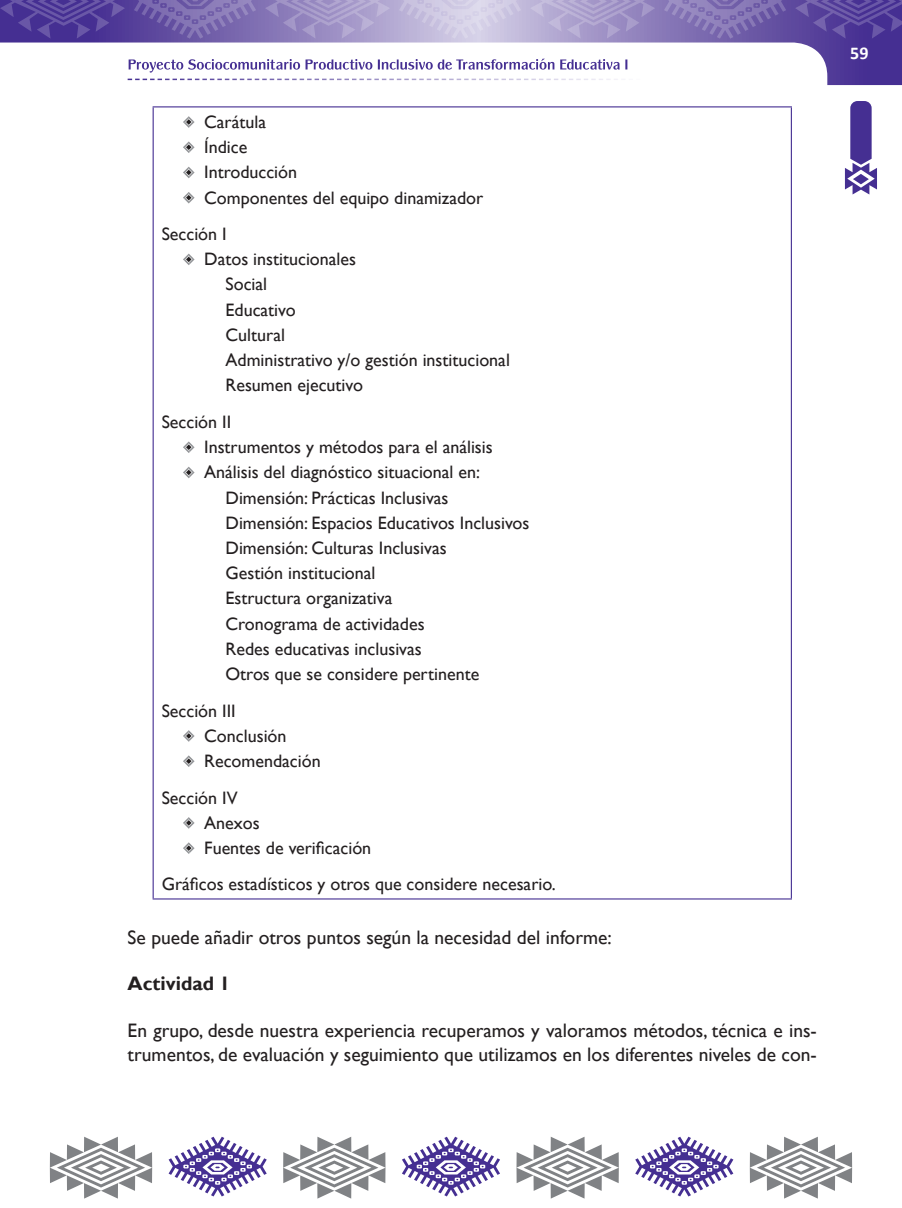
<style>
.page{position:relative;width:902px;height:1208px;background:#fff}
.page>*{position:absolute;margin:0;border:0;box-sizing:border-box;transform-origin:0 0}
.t1{font:19.5px/23.4px "Gill Sans";color:#231f20}
.t2{font:700 19.5px "Gill Sans";color:#231f20}
.t3{font:18px/25.2px "Gill Sans";color:#231f20}
.t4{font:700 18px "Calibri";color:#fff}
</style>
<div class="page">
<svg style="left:844px;top:101px;width:32px;height:93px"></svg>
<svg style="left:0;top:0;width:901px;height:85px"></svg>
<svg style="left:128px;top:79px;width:684px;height:1px"></svg>
<svg style="left:168px;top:1136px;width:99px;height:60px"></svg>
<svg style="left:402px;top:1136px;width:98px;height:60px"></svg>
<svg style="left:635px;top:1136px;width:98px;height:60px"></svg>
<svg style="left:283px;top:1136px;width:102px;height:62px"></svg>
<svg style="left:50px;top:1136px;width:102px;height:62px"></svg>
<svg style="left:516px;top:1136px;width:102px;height:62px"></svg>
<svg style="left:749px;top:1136px;width:103px;height:62px"></svg>
<svg style="left:399px;top:0;width:122px;height:39px;background:#ccc6e1"></svg>
<svg style="left:664px;top:0;width:122px;height:39px;background:#7e6db0"></svg>
<svg style="left:134px;top:0;width:122px;height:39px;background:#7564ac"></svg>
<svg style="left:530px;top:0;width:125px;height:39px;background:#a99dcb"></svg>
<svg style="left:795px;top:0;width:106px;height:39px;background:#58439c"></svg>
<svg style="left:0;top:0;width:125px;height:39px;background:#513c98"></svg>
<svg style="left:265px;top:0;width:125px;height:39px;background:#a093c6"></svg>
<svg style="left:129px;top:59px;width:498px;height:14px"></svg>
<hr style="left:153px;top:106px;width:638px;height:1px;background:#452f92">
<hr style="left:153px;top:107px;width:1px;height:791px;background:#452f92">
<hr style="left:790px;top:107px;width:1px;height:791px;background:#452f92">
<hr style="left:153px;top:898px;width:638px;height:1px;background:#452f92">
<svg style="left:183px;top:116px;width:11px;height:12px"></svg>
<svg style="left:183px;top:141px;width:11px;height:12px"></svg>
<svg style="left:183px;top:167px;width:11px;height:11px"></svg>
<svg style="left:183px;top:192px;width:11px;height:11px"></svg>
<svg style="left:183px;top:254px;width:11px;height:11px"></svg>
<svg style="left:183px;top:441px;width:11px;height:12px"></svg>
<svg style="left:183px;top:466px;width:11px;height:12px"></svg>
<svg style="left:183px;top:730px;width:11px;height:12px"></svg>
<svg style="left:183px;top:755px;width:11px;height:12px"></svg>
<svg style="left:183px;top:817px;width:11px;height:11px"></svg>
<svg style="left:183px;top:842px;width:11px;height:12px"></svg>
<p class="t3" style="left:204px;top:109px;width:280px">Carátula<br>Índice<br>Introducción<br>Componentes del equipo dinamizador</p>
<p class="t3" style="left:162px;top:222px;width:67px">Sección I</p>
<p class="t3" style="left:204px;top:247px;width:153px">Datos institucionales</p>
<p class="t3" style="left:225px;top:272px;width:43px">Social</p>
<p class="t3" style="left:225px;top:297px;width:72px">Educativo</p>
<p class="t3" style="left:225px;top:322px;width:61px">Cultural</p>
<p class="t3" style="left:225px;top:348px;width:286px">Administrativo y/o gestión institucional</p>
<p class="t3" style="left:225px;top:373px;width:139px">Resumen ejecutivo</p>
<p class="t3" style="left:162px;top:409px;width:71px">Sección II</p>
<p class="t3" style="left:204px;top:435px;width:290px">Instrumentos y métodos para el análisis</p>
<p class="t3" style="left:204px;top:460px;width:277px">Análisis del diagnóstico situacional en:</p>
<p class="t3" style="left:225px;top:485px;width:224px">Dimensión: Prácticas Inclusivas</p>
<p class="t3" style="left:225px;top:510px;width:305px">Dimensión: Espacios Educativos Inclusivos</p>
<p class="t3" style="left:225px;top:535px;width:223px">Dimensión: Culturas Inclusivas</p>
<p class="t3" style="left:225px;top:561px;width:151px">Gestión institucional</p>
<p class="t3" style="left:225px;top:586px;width:168px">Estructura organizativa</p>
<p class="t3" style="left:225px;top:611px;width:201px">Cronograma de actividades</p>
<p class="t3" style="left:225px;top:636px;width:198px">Redes educativas inclusivas</p>
<p class="t3" style="left:225px;top:662px;width:255px">Otros que se considere pertinente</p>
<p class="t3" style="left:204px;top:698px;width:118px;text-indent:-43px">Sección III<br>Conclusión<br>Recomendación</p>
<p class="t3" style="left:204px;top:785px;width:168px;text-indent:-43px">Sección IV<br>Anexos<br>Fuentes de verificación</p>
<p class="t3" style="left:162px;top:872px;width:395px">Gráficos estadísticos y otros que considere necesario.</p>
<p class="t1" style="left:128px;top:925px;width:485px">Se puede añadir otros puntos según la necesidad del informe:</p>
<p class="t2" style="left:128px;top:972px;width:104px">Actividad 1</p>
<p class="t1" style="left:128px;top:1019px;width:690px">En grupo, desde nuestra experiencia recuperamos y valoramos métodos, técnica e ins&shy;trumentos, de evaluación y seguimiento que utilizamos en los diferentes niveles de con-</p>
<p class="t4" style="left:850px;top:41px;width:20px">59</p>
</div>
